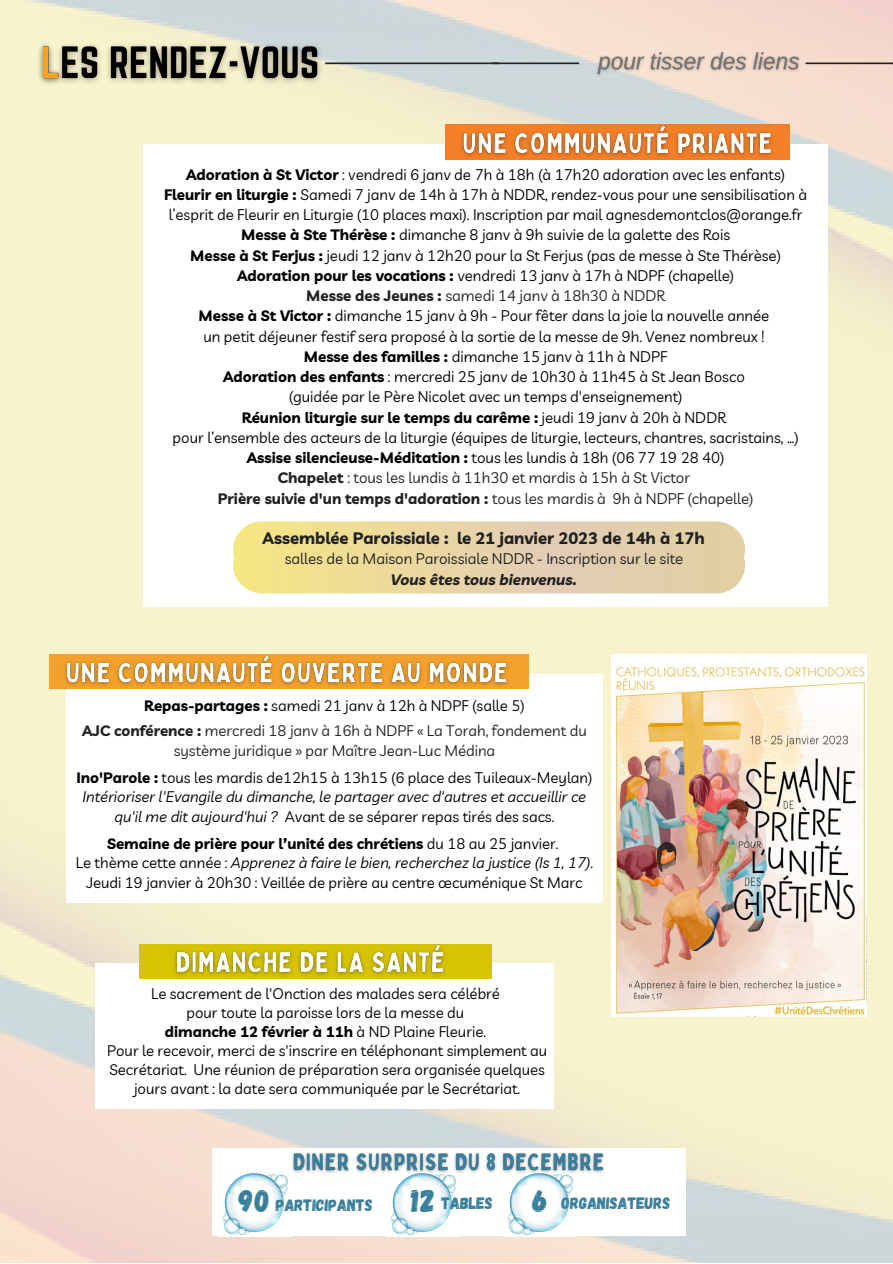
<style>
.page{position:relative;width:893px;height:1264px;background:#fff}
.page>*{position:absolute;margin:0;border:0;box-sizing:border-box;transform-origin:0 0}
.t1{font:700 16.5px "Livvic";color:#20201f}
.t2{font:16.5px "Gagalin";color:#397f9c}
.t3{font:15px/20.2px "Livvic";color:#000;text-align:center}
.t4{font:italic 15px/19.5px "Livvic";color:#000;text-align:center}
.t5{font:15px/25px "Livvic";color:#222;text-align:center}
.t6{font:15px "Livvic";color:#20201f}
.t7{font:italic 700 15px "Livvic";color:#20201f}
.s1{font-weight:700}
.s2{font-weight:700;color:#222}
.s3{color:#222}
.s4{font-weight:700;color:#20201f}
.s5{color:#20201f}
.s6{font-weight:700;color:#000}
.s7{color:#000}
.s8{font-style:normal}
.s9{font-style:italic}
.s10{font-size:31.5px}
</style>
<div class="page">
<img style="left:0;top:0;width:892px;height:1262px">
<img style="left:21px;top:30px;width:318px;height:69px">
<div style="left:66px;top:674px;width:536px;height:228px;background:#fff"></div>
<div style="left:49px;top:654px;width:479px;height:35px;background:#f3a12c"></div>
<svg style="left:805px;top:62px;width:88px;height:2px"></svg>
<svg style="left:325px;top:62px;width:254px;height:2px"></svg>
<div style="left:143px;top:145px;width:684px;height:462px;background:#fff"></div>
<div style="left:445px;top:124px;width:344px;height:36px;background:#f37f29"></div>
<img style="left:611px;top:654px;width:255px;height:362px">
<svg style="left:233px;top:521px;width:512px;height:72px;background:#e8d6a3"></svg>
<div style="left:95px;top:963px;width:459px;height:145px;background:#fff"></div>
<div style="left:139px;top:944px;width:352px;height:34px;background:#d7c301"></div>
<img style="left:59px;top:648px;width:456px;height:49px">
<img style="left:455px;top:119px;width:325px;height:38px">
<img style="left:586px;top:44px;width:219px;height:37px">
<img style="left:169px;top:937px;width:289px;height:42px">
<div style="left:212px;top:1148px;width:473px;height:88px;background:#fff"></div>
<img style="left:223px;top:1173px;width:65px;height:63px">
<img style="left:391px;top:1182px;width:65px;height:54px">
<img style="left:508px;top:1182px;width:65px;height:54px">
<img style="left:286px;top:1141px;width:324px;height:41px">
<p class="t3" style="left:164px;top:164px;width:644px"><span class="s1">Adoration à St Victor</span> : vendredi 6 janv de 7h à 18h (à 17h20 adoration avec les enfants)<br><span class="s1">Fleurir en liturgie :</span> Samedi 7 janv de 14h à 17h à NDDR, rendez-vous pour une sensibilisation à l’esprit de Fleurir en Liturgie (10 places maxi). Inscription par mail agnesdemontclos@orange.fr <span class="s1">Messe à Ste Thérèse :</span> dimanche 8 janv à 9h suivie de la galette des Rois<br><span class="s1">Messe à St Ferjus :</span> jeudi 12 janv à 12h20 pour la St Ferjus (pas de messe à Ste Thérèse)<br><span class="s1">Adoration pour les vocations :</span> vendredi 13 janv à 17h à NDPF (chapelle)<br><span class="s2">Messe des Jeunes :</span> <span class="s3">samedi 14 janv à 18h30 à NDDR<br></span><span class="s1">Messe à St Victor :</span> dimanche 15 janv à 9h - Pour fêter dans la joie la nouvelle année<br>un petit déjeuner festif sera proposé à la sortie de la messe de 9h. Venez nombreux !<br><span class="s1">Messe des familles :</span> dimanche 15 janv à 11h à NDPF<br><span class="s1">Adoration des enfants</span> : mercredi 25 janv de 10h30 à 11h45 à St Jean Bosco<br>(guidée par le Père Nicolet avec un temps d'enseignement)<br><span class="s1">Réunion liturgie sur le temps du carême :</span> jeudi 19 janv à 20h à NDDR<br>pour l’ensemble des acteurs de la liturgie (équipes de liturgie, lecteurs, chantres, sacristains, …)<br><span class="s1">Assise silencieuse-Méditation :</span> tous les lundis à 18h (06 77 19 28 40)<br><span class="s4">Chapelet</span> <span class="s5">: tous les lundis à 11h30 et mardis à 15h à St Victor<br></span><span class="s4">Prière suivie d'un temps d'adoration :</span> <span class="s5">tous les mardis à 9h à NDPF (chapelle)</span></p>
<p class="t1" style="left:262px;top:527px;width:443px">Assemblée Paroissiale : le 21 janvier 2023 de 14h à 17h</p>
<p class="t6" style="left:284px;top:549px;width:400px">salles de la Maison Paroissiale NDDR - Inscription sur le site</p>
<p class="t7" style="left:391px;top:569px;width:187px">Vous êtes tous bienvenus.</p>
<p class="t5" style="left:82px;top:693px;width:506px"><span class="s6">Repas-partages :</span> <span class="s7">samedi 21 janv à 12h à NDPF (salle 5)<br></span><span class="s1">AJC conférence :</span> mercredi 18 janv à 16h à NDPF « La Torah, fondement du</p>
<p class="t3" style="left:76px;top:736px;width:517px;line-height:27px"><span class="s3">système juridique » par Maître Jean-Luc Médina<br></span><span class="s1">Ino'Parole :</span> tous les mardis de12h15 à 13h15 (6 place des Tuileaux-Meylan)</p>
<p class="t4" style="left:83px;top:787px;width:505px">Intérioriser l'Evangile du dimanche, le partager avec d'autres et accueillir ce qu'il me dit aujourd'hui ? <span class="s8">Avant de se séparer repas tirés des sacs.</span></p>
<p class="t3" style="left:76px;top:833px;width:518px;line-height:19.5px"><span class="s1">Semaine de prière pour l’unité des chrétiens</span> du 18 au 25 janvier.<br>Le thème cette année : <span class="s9">Apprenez à faire le bien, recherchez la justice (Is 1, 17)</span>.<br>Jeudi 19 janvier à 20h30 : Veillée de prière au centre œcuménique St Marc</p>
<p class="t3" style="left:107px;top:983px;width:441px;line-height:19px">Le sacrement de l'Onction des malades sera célébré<br>pour toute la paroisse lors de la messe du<br><span class="s1">dimanche 12 février à 11h</span> à ND Plaine Fleurie.<br>Pour le recevoir, merci de s'inscrire en téléphonant simplement au Secrétariat. Une réunion de préparation sera organisée quelques jours avant : la date sera communiquée par le Secrétariat.</p>
<p class="t2" style="left:239px;top:1193px;width:255px"><span class="s10">90</span> PARTICIPANTS <span class="s10">12</span> TABLES</p>
<p class="t2" style="left:532px;top:1192px;width:139px"><span class="s10">6</span> ORGANISATEURS</p>
</div>
